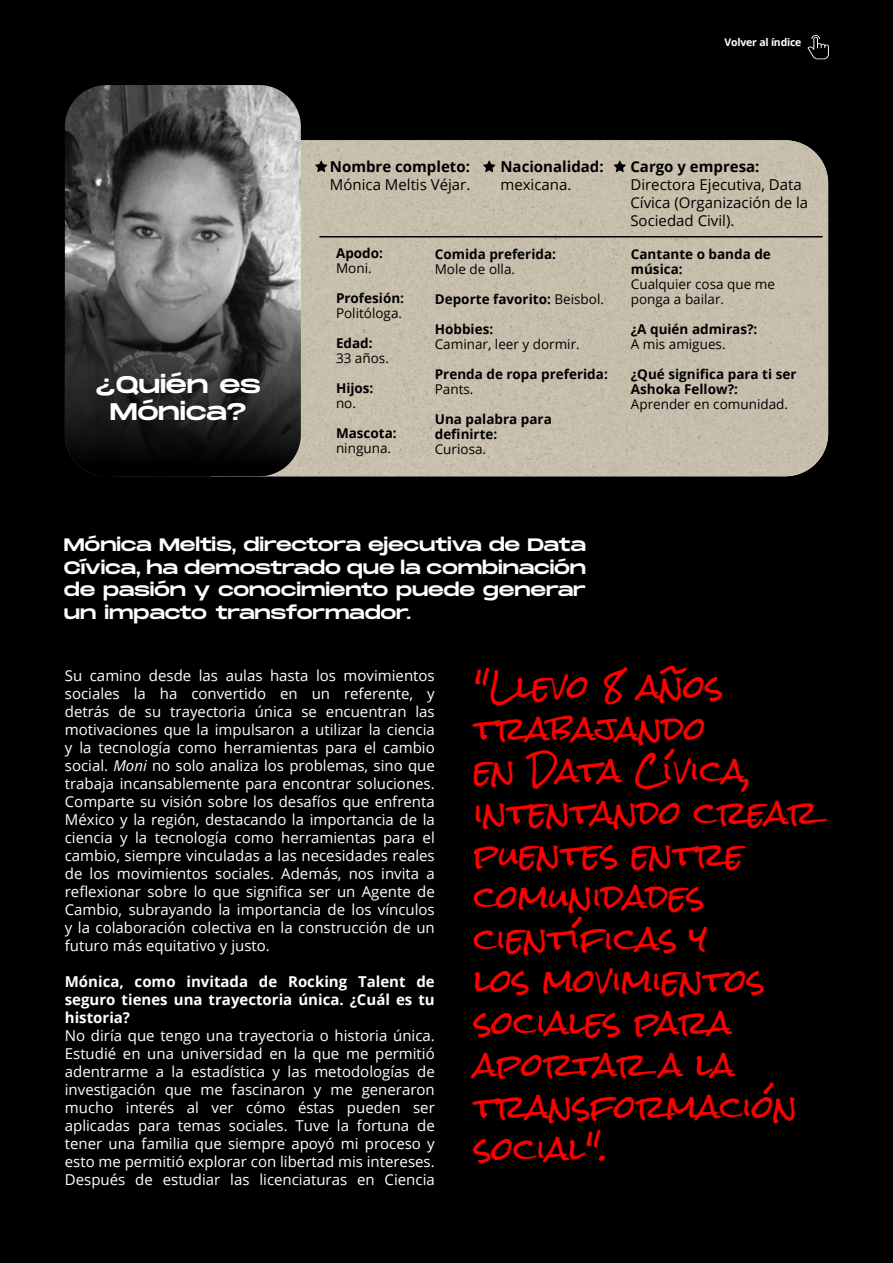
<style>
.page{position:relative;width:893px;height:1263px;background:#000}
.page>*{position:absolute;margin:0;border:0;box-sizing:border-box;transform-origin:0 0}
.t1{font:31.5px/42px "Rock Salt";color:#f00}
.t2{font:24px/27px "Monument Extended";letter-spacing:-.01em;color:#fff;text-align:center}
.t3{font:18px/22.5px "Monument Extended";letter-spacing:-.01em;color:#fff;text-align:justify}
.t4{font:15px/18px "Open Sans";color:#fff;text-align:justify}
.t5{font:15px/18px "Open Sans";color:#000}
.t6{font:700 15px/18px "Open Sans";color:#fff;text-align:justify}
.t7{font:700 15px "Open Sans";color:#000}
.t8{font:700 13.5px/15px "Open Sans";color:#000}
.t9{font:13.5px/15px "Open Sans";color:#000}
.t10{font:700 10.5px "Open Sans";letter-spacing:-.02em;color:#fff}
.s1{font-weight:400}
.s2{font-style:italic}
</style>
<div class="page">
<div style="left:301px;top:140px;width:527px;height:336px;background:#c7bfac"></div>
<svg style="left:65px;top:85px;width:236px;height:391px;background:#565656"></svg>
<svg style="left:315px;top:160px;width:12px;height:12px"></svg>
<svg style="left:483px;top:160px;width:12px;height:12px"></svg>
<svg style="left:614px;top:160px;width:12px;height:12px"></svg>
<hr style="left:320px;top:236px;width:502px;height:1px;background:#000">
<svg style="left:807px;top:35px;width:22px;height:24px"></svg>
<p class="t10" style="left:725px;top:35px;width:78px">Volver al índice</p>
<h2 class="t2" style="left:96px;top:371px;width:167px">¿Quién es<br>Mónica?</h2>
<p class="t7" style="left:330px;top:156px;width:142px">Nombre completo:</p>
<p class="t5" style="left:330px;top:175px;width:142px">Mónica Meltis Véjar.</p>
<p class="t7" style="left:500px;top:156px;width:105px">Nacionalidad:</p>
<p class="t5" style="left:500px;top:175px;width:73px">mexicana.</p>
<p class="t8" style="left:336px;top:245px;width:48px">Apodo:</p>
<p class="t9" style="left:336px;top:260px;width:37px">Moni.</p>
<p class="t8" style="left:336px;top:290px;width:70px">Profesión:</p>
<p class="t9" style="left:336px;top:305px;width:68px">Politóloga.</p>
<p class="t8" style="left:336px;top:335px;width:38px">Edad:</p>
<p class="t9" style="left:336px;top:350px;width:54px">33 años.</p>
<p class="t8" style="left:336px;top:380px;width:39px">Hijos:</p>
<p class="t9" style="left:336px;top:395px;width:22px">no.</p>
<p class="t8" style="left:336px;top:425px;width:62px">Mascota:</p>
<p class="t9" style="left:336px;top:440px;width:57px">ninguna.</p>
<p class="t8" style="left:435px;top:246px;width:123px">Comida preferida:</p>
<p class="t9" style="left:435px;top:261px;width:82px">Mole de olla.</p>
<p class="t8" style="left:435px;top:291px;width:171px">Deporte favorito: <span class="s1">Beisbol.</span></p>
<p class="t8" style="left:435px;top:321px;width:60px">Hobbies:</p>
<p class="t9" style="left:435px;top:336px;width:147px">Caminar, leer y dormir.</p>
<p class="t8" style="left:435px;top:366px;width:175px">Prenda de ropa preferida:</p>
<p class="t9" style="left:435px;top:381px;width:40px">Pants.</p>
<p class="t8" style="left:435px;top:411px;width:119px">Una palabra para definirte:</p>
<p class="t9" style="left:435px;top:441px;width:53px">Curiosa.</p>
<p class="t7" style="left:630px;top:156px;width:131px">Cargo y empresa:</p>
<p class="t5" style="left:630px;top:175px;width:179px">Directora Ejecutiva, Data<br>Cívica (Organización de la<br>Sociedad Civil).</p>
<p class="t8" style="left:631px;top:246px;width:142px">Cantante o banda de música:</p>
<p class="t9" style="left:631px;top:276px;width:146px">Cualquier cosa que me ponga a bailar.</p>
<p class="t8" style="left:631px;top:321px;width:128px">¿A quién admiras?:</p>
<p class="t9" style="left:631px;top:336px;width:96px">A mis amigues.</p>
<p class="t8" style="left:631px;top:366px;width:167px">¿Qué significa para ti ser<br>Ashoka Fellow?:</p>
<p class="t9" style="left:631px;top:396px;width:159px">Aprender en comunidad.</p>
<p class="t3" style="left:64px;top:533px;width:524px">Mónica Meltis, directora ejecutiva de Data Cívica, ha demostrado que la combinación de pasión y conocimiento puede generar un impacto transformador.</p>
<p class="t4" style="left:65px;top:666px;width:371px">Su camino desde las aulas hasta los movimientos sociales la ha convertido en un referente, y detrás de su trayectoria única se encuentran las motivaciones que la impulsaron a utilizar la ciencia y la tecnología como herramientas para el cambio social. <span class="s2">Moni</span> no solo analiza los problemas, sino que trabaja incansablemente para encontrar soluciones.<br>Comparte su visión sobre los desafíos que enfrenta México y la región, destacando la importancia de la ciencia y la tecnología como herramientas para el cambio, siempre vinculadas a las necesidades reales de los movimientos sociales. Además, nos invita a reflexionar sobre lo que significa ser un Agente de Cambio, subrayando la importancia de los vínculos y la colaboración colectiva en la construcción de un futuro más equitativo y justo.</p>
<p class="t6" style="left:65px;top:972px;width:371px">Mónica, como invitada de Rocking Talent de seguro tienes una trayectoria única. ¿Cuál es tu historia?</p>
<p class="t4" style="left:65px;top:1026px;width:371px">No diría que tengo una trayectoria o historia única.<br>Estudié en una universidad en la que me permitió adentrarme a la estadística y las metodologías de investigación que me fascinaron y me generaron mucho interés al ver cómo éstas pueden ser aplicadas para temas sociales. Tuve la fortuna de tener una familia que siempre apoyó mi proceso y esto me permitió explorar con libertad mis intereses.<br>Después de estudiar las licenciaturas en Ciencia</p>
<h1 class="t1" style="left:474px;top:667px;width:346px">"Llevo 8 años trabajando<br>en Data Cívica, intentando crear puentes entre comunidades científicas y<br>los movimientos sociales para aportar a la transformación social".</h1>
</div>
